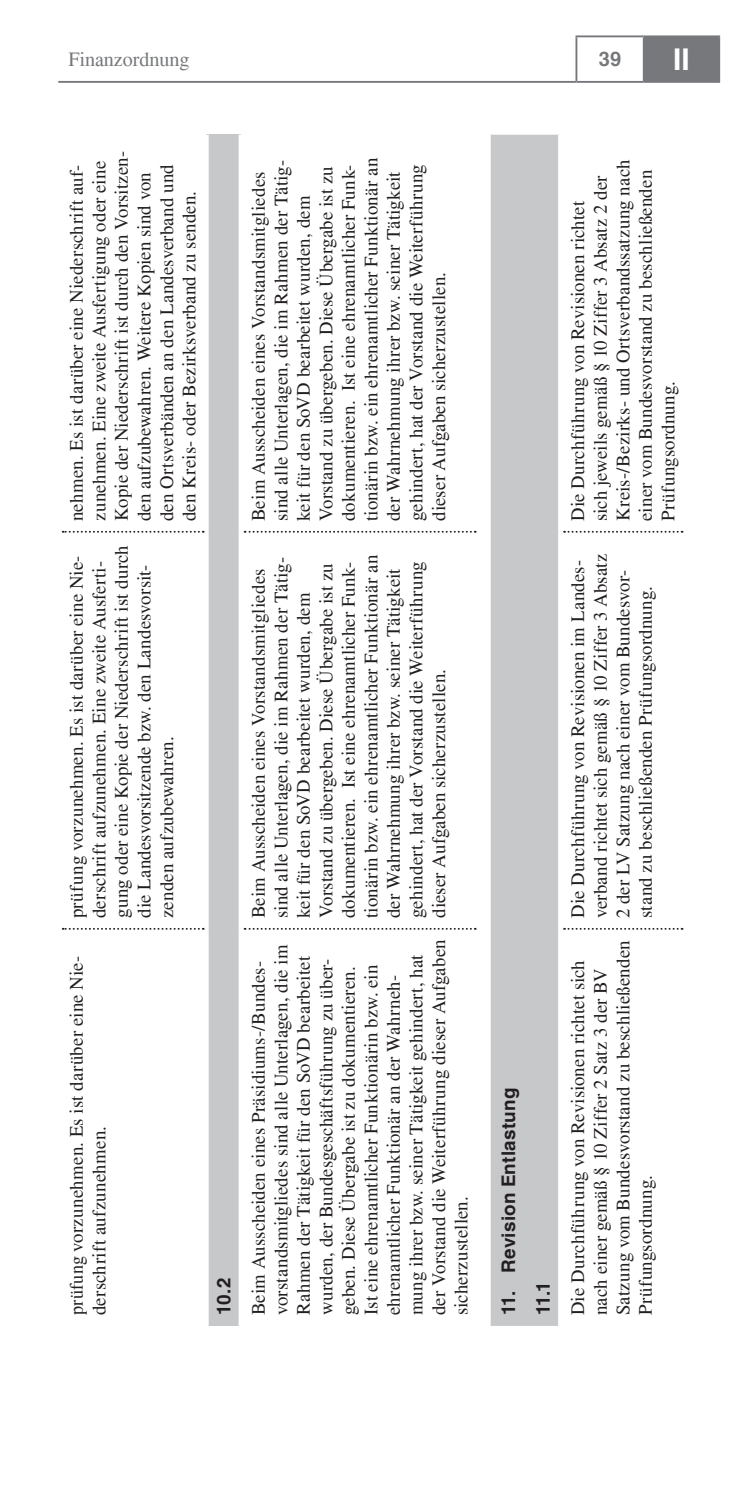
<style>
.page{position:relative;width:745px;height:1489px;background:#fff}
.page>*{position:absolute;margin:0;border:0;box-sizing:border-box;transform-origin:0 0}
.t1{font:700 30px "Helvetica";color:#fff}
.t2{font:20px "Times";color:#76787b}
.t3{font:700 20px "Helvetica";color:#76787b}
.t4{font:18.75px/22.5px "Times";letter-spacing:.01em;color:#231f20}
.t5{font:18.75px/22.5px "Times";letter-spacing:.01em;color:#231f20;scale:.96 1}
.t6{font:700 18.75px/35px "Helvetica";letter-spacing:.015em;color:#231f20}
</style>
<div class="page">
<div style="left:643px;top:36px;width:75px;height:46px;background:#76787b"></div>
<hr style="left:58px;top:81px;width:518px;height:2px;background:#76787b">
<hr style="left:643px;top:81px;width:76px;height:2px;background:#76787b">
<hr style="left:717px;top:37px;width:2px;height:44px;background:#76787b">
<hr style="left:643px;top:35px;width:76px;height:2px;background:#76787b">
<hr style="left:576px;top:81px;width:67px;height:2px;background:#76787b">
<hr style="left:642px;top:37px;width:2px;height:44px;background:#76787b">
<hr style="left:575px;top:37px;width:2px;height:44px;background:#76787b">
<hr style="left:575px;top:35px;width:68px;height:2px;background:#76787b">
<div style="left:206px;top:135px;width:35px;height:1190px;background:#c7c8ca"></div>
<div style="left:203px;top:928px;width:5px;height:397px;background:#fff"></div>
<div style="left:203px;top:531px;width:5px;height:397px;background:#fff"></div>
<div style="left:203px;top:135px;width:5px;height:396px;background:#fff"></div>
<div style="left:238px;top:928px;width:5px;height:397px;background:#fff"></div>
<div style="left:238px;top:531px;width:5px;height:397px;background:#fff"></div>
<div style="left:238px;top:135px;width:5px;height:396px;background:#fff"></div>
<svg style="left:63px;top:927px;width:141px;height:2px"></svg>
<svg style="left:63px;top:531px;width:141px;height:1px"></svg>
<svg style="left:244px;top:927px;width:231px;height:2px"></svg>
<svg style="left:244px;top:531px;width:231px;height:1px"></svg>
<div style="left:490px;top:135px;width:67px;height:1190px;background:#c7c8ca"></div>
<svg style="left:563px;top:927px;width:119px;height:2px"></svg>
<svg style="left:563px;top:531px;width:119px;height:1px"></svg>
<p class="t2" style="left:68px;top:47px;width:123px">Finanzordnung</p>
<p class="t3" style="left:598px;top:47px;width:24px">39</p>
<h1 class="t1" style="left:672px;top:41px;width:18px">II</h1>
<p class="t4" style="left:65px;top:521px;width:372px;rotate:-90deg">nehmen. Es ist darüber eine Niederschrift auf&shy;zunehmen. Eine zweite Ausfertigung oder eine Kopie der Niederschrift ist durch den Vorsitzen&shy;den aufzubewahren. Weitere Kopien sind von den Ortsverbänden an den Landesverband und den Kreis- oder Bezirksverband zu senden.</p>
<p class="t4" style="left:65px;top:918px;width:374px;rotate:-90deg">prüfung vorzunehmen. Es ist darüber eine Nie&shy;derschrift aufzunehmen. Eine zweite Ausferti&shy;gung oder eine Kopie der Niederschrift ist durch die Landesvorsitzende bzw. den Landesvorsit&shy;zenden aufzubewahren.</p>
<p class="t5" style="left:65px;top:1315px;width:376px;rotate:-90deg">prüfung vorzunehmen. Es ist darüber eine Nie&shy;derschrift aufzunehmen.</p>
<p class="t6" style="left:206px;top:1315px;width:39px;rotate:-90deg">10.2</p>
<p class="t4" style="left:247px;top:521px;width:365px;rotate:-90deg">Beim Ausscheiden eines Vorstandsmitgliedes sind alle Unterlagen, die im Rahmen der Tätig&shy;keit für den SoVD bearbeitet wurden, dem Vorstand zu übergeben. Diese Übergabe ist zu dokumentieren. Ist eine ehrenamtlicher Funk&shy;tionärin bzw. ein ehrenamtlicher Funktionär an der Wahrnehmung ihrer bzw. seiner Tätigkeit gehindert, hat der Vorstand die Weiterführung dieser Aufgaben sicherzustellen.</p>
<p class="t4" style="left:247px;top:918px;width:365px;rotate:-90deg">Beim Ausscheiden eines Vorstandsmitgliedes sind alle Unterlagen, die im Rahmen der Tätig&shy;keit für den SoVD bearbeitet wurden, dem Vorstand zu übergeben. Diese Übergabe ist zu dokumentieren. Ist eine ehrenamtlicher Funk&shy;tionärin bzw. ein ehrenamtlicher Funktionär an der Wahrnehmung ihrer bzw. seiner Tätigkeit gehindert, hat der Vorstand die Weiterführung dieser Aufgaben sicherzustellen.</p>
<p class="t4" style="left:247px;top:1315px;width:377px;rotate:-90deg">Beim Ausscheiden eines Präsidiums-/Bundes&shy;vorstandsmitgliedes sind alle Unterlagen, die im Rahmen der Tätigkeit für den SoVD bearbeitet wurden, der Bundesgeschäftsführung zu über&shy;geben. Diese Übergabe ist zu dokumentieren.<br>Ist eine ehrenamtlicher Funktionärin bzw. ein ehrenamtlicher Funktionär an der Wahrneh&shy;mung ihrer bzw. seiner Tätigkeit gehindert, hat der Vorstand die Weiterführung dieser Aufgaben sicherzustellen.</p>
<p class="t6" style="left:490px;top:1315px;width:229px;rotate:-90deg">11. Revision Entlastung<br>11.1</p>
<p class="t4" style="left:566px;top:521px;width:363px;rotate:-90deg">Die Durchführung von Revisionen richtet<br>sich jeweils gemäß § 10 Ziffer 3 Absatz 2 der Kreis-/Bezirks- und Ortsverbandssatzung nach einer vom Bundesvorstand zu beschließenden Prüfungsordnung.</p>
<p class="t4" style="left:566px;top:918px;width:366px;rotate:-90deg">Die Durchführung von Revisionen im Landes&shy;verband richtet sich gemäß § 10 Ziffer 3 Absatz 2 der LV Satzung nach einer vom Bundesvor&shy;stand zu beschließenden Prüfungsordnung.</p>
<p class="t4" style="left:566px;top:1315px;width:376px;rotate:-90deg">Die Durchführung von Revisionen richtet sich nach einer gemäß § 10 Ziffer 2 Satz 3 der BV Satzung vom Bundesvorstand zu beschließenden Prüfungsordnung.</p>
</div>
